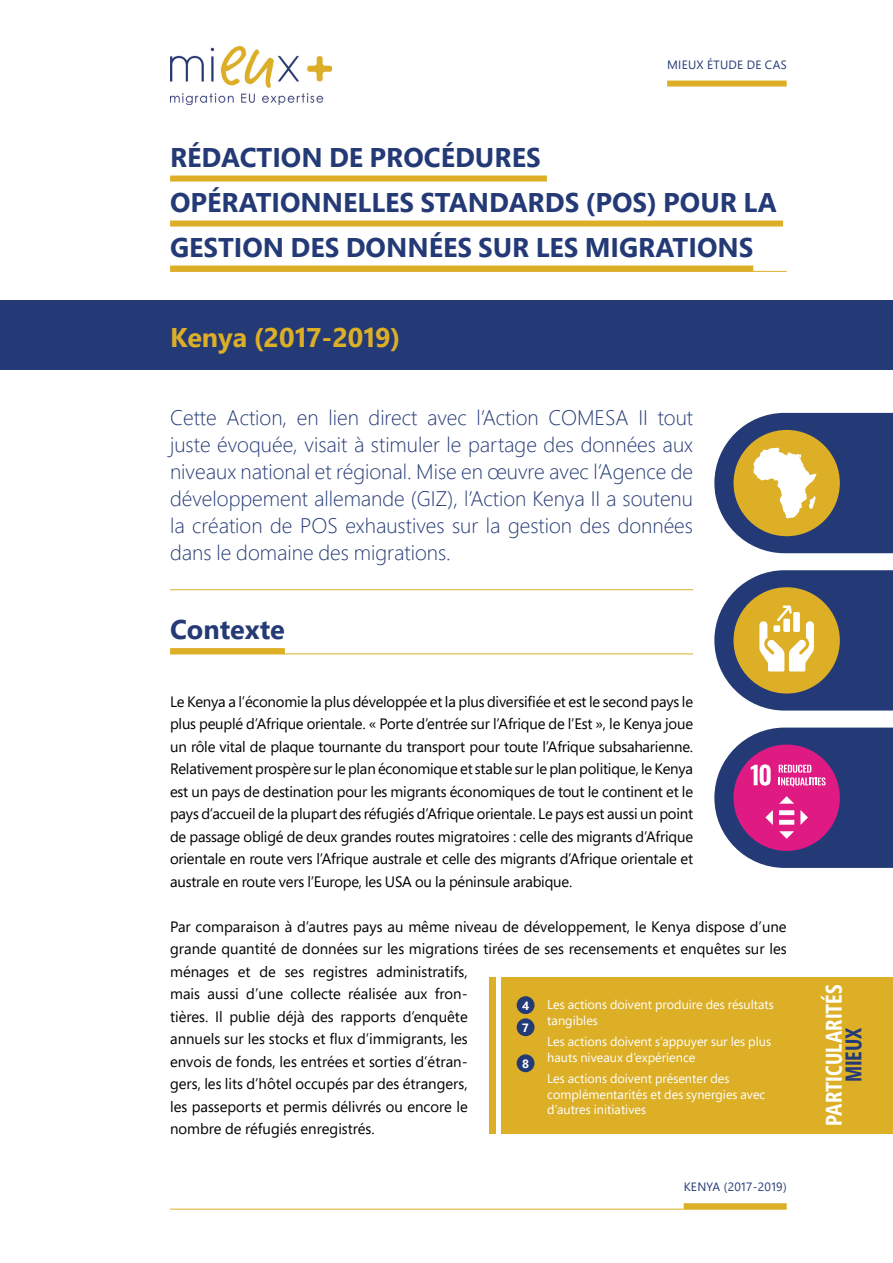
<style>
.page{position:relative;width:893px;height:1263px;background:#fff}
.page>*{position:absolute;margin:0;border:0;box-sizing:border-box;transform-origin:0 0}
.t1{font:700 27px/45px "Segoe Pro";color:#243a76}
.t2{font:700 27px "Segoe Pro";color:#dcaf27}
.t3{font:700 22.5px "Segoe Pro Cond";color:#fff}
.t4{font:700 22.5px "Segoe Pro Cond";color:#243a76}
.t5{font:300 21px/27px "Segoe Pro";color:#243a76;text-align:justify}
.t6{font:15px/22.5px "Segoe Pro";color:#000;text-align:justify}
.t7{font:12.75px/15.3px "Segoe Pro";color:#fff}
.t8{font:12px "Segoe Pro";letter-spacing:.025em;color:#243a76}
.t9{font:700 12px/22.2px "Segoe Pro";color:#fff}
</style>
<div class="page">
<div style="left:667px;top:81px;width:120px;height:6px;background:#dcaf27"></div>
<div style="left:684px;top:1203px;width:103px;height:6px;background:#dcaf27"></div>
<hr style="left:170px;top:1209px;width:617px;height:1px;background:#dcaf27">
<div style="left:170px;top:176px;width:377px;height:6px;background:#dcaf27"></div>
<div style="left:170px;top:221px;width:613px;height:6px;background:#dcaf27"></div>
<hr style="left:170px;top:271px;width:617px;height:1px;background:#dcaf27">
<div style="left:170px;top:266px;width:583px;height:6px;background:#dcaf27"></div>
<div style="left:0;top:301px;width:893px;height:69px;background:#243a76"></div>
<hr style="left:170px;top:589px;width:523px;height:1px;background:#dcaf27">
<hr style="left:170px;top:653px;width:523px;height:1px;background:#dcaf27">
<div style="left:170px;top:648px;width:115px;height:6px;background:#dcaf27"></div>
<img style="left:170px;top:47px;width:162px;height:57px">
<svg style="left:714px;top:413px;width:179px;height:140px"></svg>
<svg style="left:714px;top:727px;width:179px;height:141px;background:#7b498b"></svg>
<svg style="left:714px;top:570px;width:179px;height:140px;background:#7a7974"></svg>
<div style="left:502px;top:977px;width:391px;height:156px;background:#dcaf27"></div>
<div style="left:489px;top:977px;width:6px;height:156px;background:#dcaf27"></div>
<div style="left:517px;top:996px;width:17px;height:18px;background:#243a76;border-radius:50%"></div>
<div style="left:517px;top:1018px;width:17px;height:18px;background:#243a76;border-radius:50%"></div>
<div style="left:517px;top:1054px;width:17px;height:18px;background:#243a76;border-radius:50%"></div>
<p class="t8" style="left:667px;top:56px;width:121px">MIEUX ÉTUDE DE CAS</p>
<h1 class="t1" style="left:170px;top:134px;width:608px">RÉDACTION DE PROCÉDURES<br>OPÉRATIONNELLES STANDARDS (POS) POUR LA<br>GESTION DES DONNÉES SUR LES MIGRATIONS</h1>
<h1 class="t2" style="left:170px;top:318px;width:232px">Kenya (2017-2019)</h1>
<p class="t5" style="left:170px;top:403px;width:525px">Cette Action, en lien direct avec l’Action COMESA II tout juste évoquée, visait à stimuler le partage des données aux niveaux national et régional. Mise en œuvre avec l’Agence de développement allemande (GIZ), l’Action Kenya II a soutenu la création de POS exhaustives sur la gestion des données dans le domaine des migrations.</p>
<h1 class="t1" style="left:170px;top:606px;width:116px">Contexte</h1>
<p class="t6" style="left:170px;top:690px;width:525px">Le Kenya a l’économie la plus développée et la plus diversifiée et est le second pays le plus peuplé d’Afrique orientale. « Porte d’entrée sur l’Afrique de l’Est », le Kenya joue un rôle vital de plaque tournante du transport pour toute l’Afrique subsaharienne.<br>Relativement prospère sur le plan économique et stable sur le plan politique, le Kenya est un pays de destination pour les migrants économiques de tout le continent et le pays d’accueil de la plupart des réfugiés d’Afrique orientale. Le pays est aussi un point de passage obligé de deux grandes routes migratoires : celle des migrants d’Afrique orientale en route vers l’Afrique australe et celle des migrants d’Afrique orientale et australe en route vers l’Europe, les USA ou la péninsule arabique.</p>
<p class="t6" style="left:170px;top:915px;width:618px;text-align:left">Par comparaison à d’autres pays au même niveau de développement, le Kenya dispose d’une grande quantité de données sur les migrations tirées de ses recensements et enquêtes sur les ménages et de ses registres administratifs,<br>mais aussi d’une collecte réalisée aux fron-<br>tières. Il publie déjà des rapports d’enquête<br>annuels sur les stocks et flux d’immigrants, les<br>envois de fonds, les entrées et sorties d’étran-<br>gers, les lits d’hôtel occupés par des étrangers,<br>les passeports et permis délivrés ou encore le<br>nombre de réfugiés enregistrés.</p>
<p class="t7" style="left:547px;top:997px;width:228px">Les actions doivent produire des résultats tangibles</p>
<p class="t7" style="left:547px;top:1034px;width:225px">Les actions doivent s’appuyer sur les plus hauts niveaux d’expérience</p>
<p class="t7" style="left:547px;top:1071px;width:220px">Les actions doivent présenter des complémentarités et des synergies avec d’autres initiatives</p>
<p class="t9" style="left:522px;top:994px;width:9px">4<br>7</p>
<p class="t9" style="left:522px;top:1052px;width:8px">8</p>
<p class="t8" style="left:684px;top:1179px;width:104px">KENYA (2017-2019)</p>
<h2 class="t3" style="left:820px;top:1126px;width:143px;rotate:-90deg">PARTICULARITÉS</h2>
<h2 class="t4" style="left:839px;top:1082px;width:56px;rotate:-90deg">MIEUX</h2>
</div>
